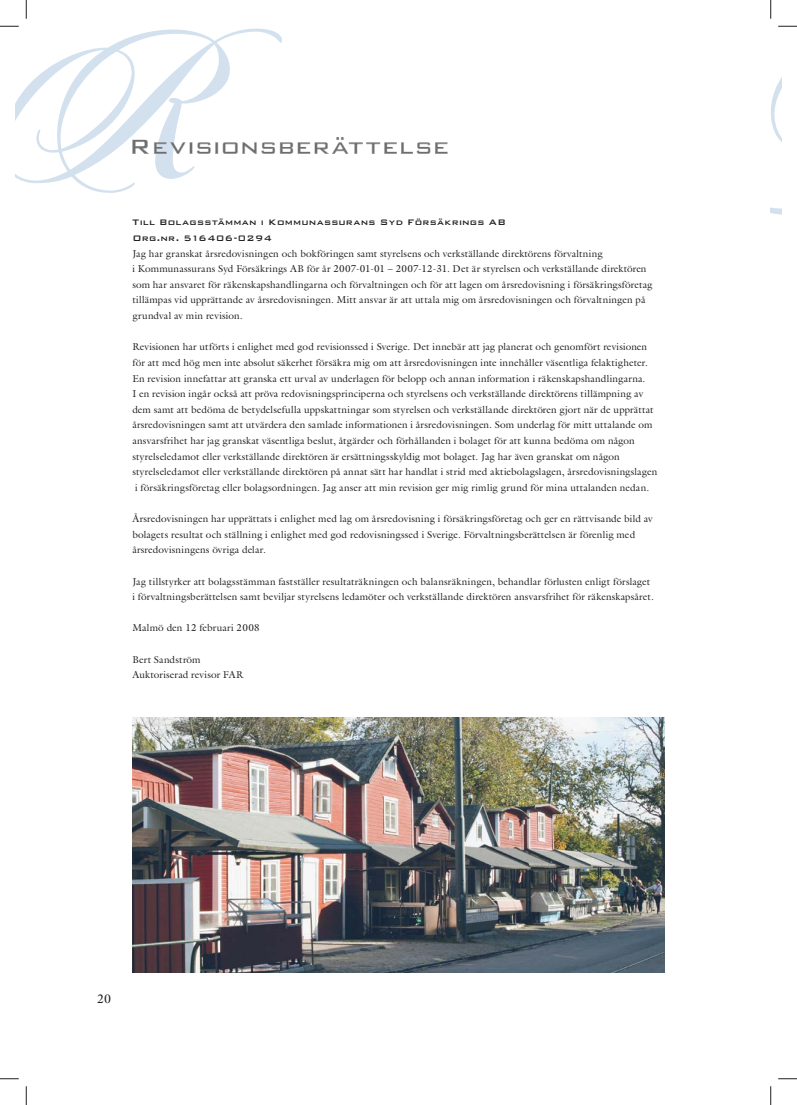
<style>
.page{position:relative;width:797px;height:1105px;background:#fff}
.page>*{position:absolute;margin:0;border:0;box-sizing:border-box;transform-origin:0 0}
.t1{font:500 27.5px "Bank Gothic BT";color:#6c6e70}
.t2{font:12.5px "Galliard";color:#231f20}
.t3{font:500 10.62px/16.2px "Bank Gothic BT";letter-spacing:.03em;color:#231f20}
.t4{font:10px/15.6px "Galliard";letter-spacing:.01em;color:#231f20}
</style>
<div class="page">
<img style="left:133px;top:717px;width:531px;height:255px">
<svg style="left:0;top:25px;width:19px;height:2px"></svg>
<svg style="left:778px;top:25px;width:19px;height:2px"></svg>
<svg style="left:0;top:1078px;width:19px;height:1px"></svg>
<svg style="left:778px;top:1078px;width:19px;height:1px"></svg>
<svg style="left:25px;top:0;width:2px;height:19px"></svg>
<svg style="left:25px;top:1086px;width:2px;height:19px"></svg>
<svg style="left:770px;top:0;width:1px;height:19px"></svg>
<svg style="left:770px;top:1086px;width:1px;height:19px"></svg>
<h1 class="t1" style="left:129px;top:128px;width:322px">Revisionsberättelse</h1>
<p class="t3" style="left:132px;top:213px;width:375px">Till Bolagsstämman i Kommunassurans Syd Försäkrings AB<br>Org.nr. 516406-0294</p>
<p class="t4" style="left:132px;top:246px;width:522px">Jag har granskat årsredovisningen och bokföringen samt styrelsens och verkställande direktörens förvaltning<br>i Kommunassurans Syd Försäkrings AB för år 2007-01-01 – 2007-12-31. Det är styrelsen och verkställande direktören som har ansvaret för räkenskapshandlingarna och förvaltningen och för att lagen om årsredovisning i försäkringsföretag tillämpas vid upprättande av årsredovisningen. Mitt ansvar är att uttala mig om årsredovisningen och förvaltningen på grundval av min revision.</p>
<p class="t4" style="left:132px;top:340px;width:526px">Revisionen har utförts i enlighet med god revisionssed i Sverige. Det innebär att jag planerat och genomfört revisionen för att med hög men inte absolut säkerhet försäkra mig om att årsredovisningen inte innehåller väsentliga felaktigheter.<br>En revision innefattar att granska ett urval av underlagen för belopp och annan information i räkenskapshandlingarna.<br>I en revision ingår också att pröva redovisningsprinciperna och styrelsens och verkställande direktörens tillämpning av dem samt att bedöma de betydelsefulla uppskattningar som styrelsen och verkställande direktören gjort när de upprättat årsredovisningen samt att utvärdera den samlade informationen i årsredovisningen. Som underlag för mitt uttalande om ansvarsfrihet har jag granskat väsentliga beslut, åtgärder och förhållanden i bolaget för att kunna bedöma om någon styrelseledamot eller verkställande direktören är ersättningsskyldig mot bolaget. Jag har även granskat om någon styrelseledamot eller verkställande direktören på annat sätt har handlat i strid med aktiebolagslagen, årsredovisningslagen i försäkringsföretag eller bolagsordningen. Jag anser att min revision ger mig rimlig grund för mina uttalanden nedan.</p>
<p class="t4" style="left:132px;top:512px;width:522px">Årsredovisningen har upprättats i enlighet med lag om årsredovisning i försäkringsföretag och ger en rättvisande bild av bolagets resultat och ställning i enlighet med god redovisningssed i Sverige. Förvaltningsberättelsen är förenlig med årsredovisningens övriga delar.</p>
<p class="t4" style="left:132px;top:574px;width:523px">Jag tillstyrker att bolagsstämman fastställer resultaträkningen och balansräkningen, behandlar förlusten enligt förslaget i förvaltningsberättelsen samt beviljar styrelsens ledamöter och verkställande direktören ansvarsfrihet för räkenskapsåret.</p>
<p class="t4" style="left:132px;top:621px;width:129px">Malmö den 12 februari 2008</p>
<p class="t4" style="left:132px;top:652px;width:112px">Bert Sandström<br>Auktoriserad revisor FAR</p>
<p class="t2" style="left:97px;top:994px;width:15px">20</p>
</div>
